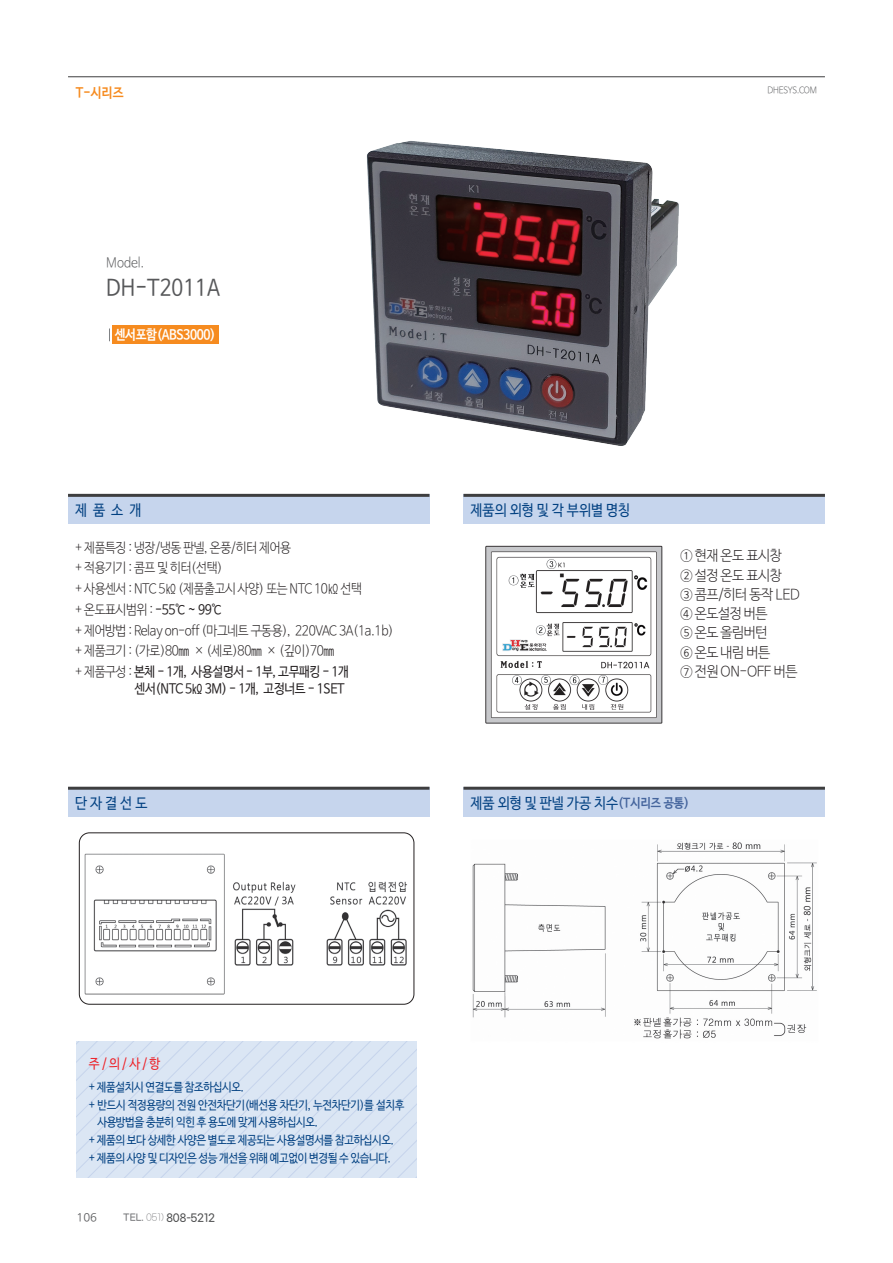
<style>
.page{position:relative;width:893px;height:1263px;background:#fff}
.page>*{position:absolute;margin:0;border:0;box-sizing:border-box;transform-origin:0 0}
.t1{font:22.5px "Nanum Barun Gothic OTF";color:#57585a;scale:.9 1}
.t2{font:15px "Nanum Barun Gothic OTF";color:#014081;scale:.9 1}
.t3{font:14.25px/19.2px "Nanum Barun Gothic OTF Light";letter-spacing:-.03em;color:#231f20;scale:.95 1}
.t4{font:13.5px/20.7px "Nanum Barun Gothic OTF Light";letter-spacing:-.03em;color:#231f20;scale:.9 1}
.t5{font:13.5px/16.5px "Nanum Barun Gothic OTF";letter-spacing:-.03em;color:#231f20;scale:.9 1}
.t6{font:13.5px "Nanum Barun Gothic OTF Bold";letter-spacing:-.03em;color:#fff;scale:.9 1}
.t7{font:13.5px "Nanum Barun Gothic OTF";color:#ee1d23;scale:.9 1}
.t8{font:13.5px "Nanum Barun Gothic OTF Light";color:#57585a;scale:.9 1}
.t9{font:13.5px "Nanum Barun Gothic OTF Bold";color:#f68b1f;scale:.9 1}
.t10{font:12px/18.3px "Nanum Barun Gothic OTF";letter-spacing:-.03em;color:#014081;scale:.9 1}
.t11{font:11.25px "Nanum Gothic OTF";color:#57585a}
.t12{font:500 10.5px "Gmarket Sans";color:#4b4c4d;scale:.95 1}
.t13{font:9px "Nanum Barun Gothic OTF Light";letter-spacing:-.03em;color:#57585a;scale:.9 1}
.s1{font-family:"Nanum Barun Gothic OTF"}
.s2{font-family:"Nanum Barun Gothic OTF Light"}
.s3{font-family:"Nanum Barun Gothic OTF Bold";font-size:12.75px;color:#45659d}
.s4{font-size:9px;color:#6c6d70}
.s5{font-weight:300;font-size:9px;color:#6c6d70}
</style>
<div class="page">
<div style="left:112px;top:325px;width:107px;height:19px;background:#f68b1f"></div>
<hr style="left:68px;top:77px;width:757px;height:1px;background:#3e3e3f">
<div style="left:463px;top:494px;width:362px;height:30px;background:#c6d5ed"></div>
<div style="left:463px;top:787px;width:362px;height:30px;background:#c6d5ed"></div>
<hr style="left:463px;top:494px;width:362px;height:3px;background:#3e3e3f">
<hr style="left:463px;top:787px;width:362px;height:3px;background:#3e3e3f">
<div style="left:68px;top:494px;width:361px;height:30px;background:#c6d5ed"></div>
<hr style="left:68px;top:494px;width:361px;height:3px;background:#3e3e3f">
<div style="left:68px;top:787px;width:361px;height:30px;background:#c6d5ed"></div>
<hr style="left:68px;top:787px;width:361px;height:3px;background:#3e3e3f">
<svg style="left:77px;top:1042px;width:340px;height:136px;background:#d9e4f3"></svg>
<img style="left:485px;top:545px;width:178px;height:179px">
<img style="left:472px;top:842px;width:345px;height:197px">
<img style="left:366px;top:141px;width:313px;height:305px">
<svg style="left:109px;top:328px;width:1px;height:13px"></svg>
<img style="left:78px;top:844px;width:337px;height:159px">
<div style="left:79px;top:833px;width:335px;height:171px;border:1px solid #231f20;border-radius:10px"></div>
<p class="t9" style="left:76px;top:85px;width:55px">T-시리즈</p>
<p class="t8" style="left:106px;top:255px;width:44px">Model.</p>
<h1 class="t1" style="left:106px;top:276px;width:128px">DH-T2011A</h1>
<p class="t6" style="left:115px;top:328px;width:113px">센서포함(ABS3000)</p>
<p class="t13" style="left:768px;top:85px;width:56px">DHESYS.COM</p>
<p class="t2" style="left:75px;top:502px;width:75px">제 품 소 개</p>
<p class="t2" style="left:471px;top:502px;width:179px">제품의 외형 및 각 부위별 명칭</p>
<p class="t4" style="left:75px;top:537px;width:355px">+ 제품특징 : 냉장/냉동 판넬, 온풍/히터 제어용<br>+ 적용기기 : 콤프 및 히터(선택)<br>+ 사용센서 : NTC 5㏀ (제품출고시 사양) 또는 NTC 10㏀ 선택<br>+ 온도표시범위 : <span class="s1">-55℃ ~ 99℃<br></span>+ 제어방법 : Relay on-off (마그네트 구동용), 220VAC 3A(1a.1b) + 제품크기 : (가로)80㎜ × (세로)80㎜ × (깊이)70㎜</p>
<p class="t5" style="left:135px;top:664px;width:240px;text-indent:-60px"><span class="s2">+ 제품구성 :</span> 본체 - 1개, 사용설명서 - 1부, 고무패킹 - 1개 센서(NTC 5㏀ 3M) - 1개, 고정너트 - 1SET</p>
<p class="t3" style="left:680px;top:547px;width:127px">① 현재 온도 표시창<br>② 설정 온도 표시창<br>③ 콤프/히터 동작 LED<br>④ 온도설정 버튼<br>⑤ 온도 올림버턴<br>⑥ 온도 내림 버튼<br>⑦ 전원 ON-OFF 버튼</p>
<p class="t2" style="left:75px;top:795px;width:82px">단 자 결 선 도</p>
<p class="t2" style="left:471px;top:795px;width:244px">제품 외형 및 판넬 가공 치수<span class="s3">(T시리즈 공통)</span></p>
<p class="t7" style="left:89px;top:1056px;width:81px">주 / 의 / 사 / 항</p>
<p class="t10" style="left:89px;top:1079px;width:352px">+ 제품설치시 연결도를 참조하십시오.<br>+ 반드시 적정용량의 전원 안전차단기(배선용 차단기, 누전차단기)를 설치후</p>
<p class="t10" style="left:89px;top:1113px;width:341px;text-indent:8px">사용방법을 충분히 익힌 후 용도에 맞게 사용하십시오.<br>+ 제품의 보다 상세한 사양은 별도로 제공되는 사용설명서를 참고하십시오. + 제품의 사양 및 디자인은 성능 개선을 위해 예고없이 변경될 수 있습니다.</p>
<p class="t11" style="left:77px;top:1210px;width:22px">106</p>
<p class="t12" style="left:123px;top:1212px;width:98px"><span class="s4">TEL.</span> <span class="s5">051)</span> 808-5212</p>
</div>
